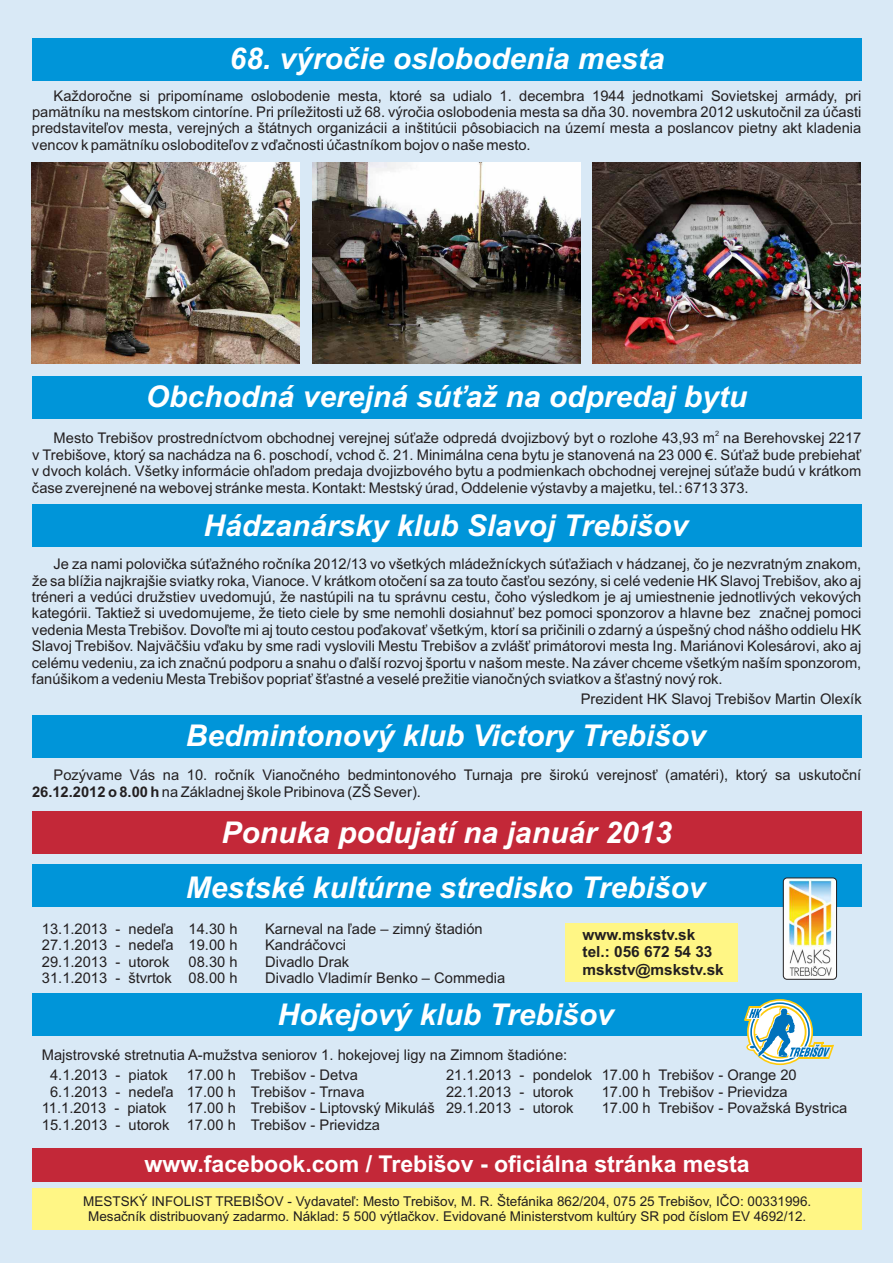
<style>
.page{position:relative;width:893px;height:1263px;background:#d9e9f6}
.page>*{position:absolute;margin:0;border:0;box-sizing:border-box;transform-origin:0 0}
.t1{font:italic 700 30px "Arial";color:#fff}
.t2{font:700 23.1px "Arial";color:#fff}
.t3{font:700 15.3px/17.1px "Arial";color:#231f20}
.t4{font:14.7px/16.4px "Arial";color:#231f20;text-align:justify}
.t5{font:13.5px/15.1px "Arial";color:#231f20;text-align:center}
.t6{font:7.35px "Arial";color:#231f20}
.s1{font-weight:700}
</style>
<div class="page">
<div style="left:32px;top:38px;width:829px;height:43px;background:#0095d9"></div>
<div style="left:32px;top:376px;width:829px;height:43px;background:#0095d9"></div>
<img style="left:312px;top:163px;width:268px;height:201px">
<img style="left:31px;top:163px;width:268px;height:201px">
<img style="left:593px;top:163px;width:268px;height:201px">
<div style="left:32px;top:811px;width:829px;height:42px;background:#c32838"></div>
<div style="left:32px;top:1148px;width:829px;height:33px;background:#c32838"></div>
<div style="left:32px;top:1188px;width:829px;height:41px;background:#fff685"></div>
<div style="left:32px;top:865px;width:829px;height:42px;background:#0095d9"></div>
<div style="left:566px;top:923px;width:172px;height:58px;background:#fff685"></div>
<img style="left:783px;top:878px;width:53px;height:101px;border-radius:4px">
<div style="left:783px;top:878px;width:54px;height:101px;border:1px solid #231f20;border-radius:4px"></div>
<div style="left:32px;top:994px;width:829px;height:42px;background:#0095d9"></div>
<div style="left:32px;top:504px;width:829px;height:43px;background:#0095d9"></div>
<svg style="left:747px;top:999px;width:66px;height:66px"></svg>
<svg style="left:750px;top:1002px;width:60px;height:60px"></svg>
<svg style="left:744px;top:1006px;width:90px;height:53px"></svg>
<div style="left:32px;top:715px;width:829px;height:43px;background:#0095d9"></div>
<h1 class="t1" style="left:229px;top:47px;width:437px">68. výročie oslobodenia mesta</h1>
<p class="t4" style="left:32px;top:89px;width:831px;text-indent:22px">Každoročne si pripomíname oslobodenie mesta, ktoré sa udialo 1. decembra 1944 jednotkami Sovietskej armády, pri pamätníku na mestskom cintoríne. Pri príležitosti už 68. výročia oslobodenia mesta sa dňa 30. novembra 2012 uskutočnil za účasti predstaviteľov mesta, verejných a štátnych organizácii a inštitúcii pôsobiacich na území mesta a poslancov pietny akt kladenia vencov k pamätníku osloboditeľov z vďačnosti účastníkom bojov o naše mesto.</p>
<h1 class="t1" style="left:146px;top:385px;width:603px">Obchodná verejná súťaž na odpredaj bytu</h1>
<p class="t6" style="left:715px;top:431px;width:6px">2</p>
<p class="t4" style="left:32px;top:431px;width:831px;text-indent:22px">Mesto Trebišov prostredníctvom obchodnej verejnej súťaže odpredá dvojizbový byt o rozlohe 43,93 m na Berehovskej 2217 v Trebišove, ktorý sa nachádza na 6. poschodí, vchod č. 21. Minimálna cena bytu je stanovená na 23 000 €. Súťaž bude prebiehať v dvoch kolách. Všetky informácie ohľadom predaja dvojizbového bytu a podmienkach obchodnej verejnej súťaže budú v krátkom čase zverejnené na webovej stránke mesta. Kontakt: Mestský úrad, Oddelenie výstavby a majetku, tel.: 6713 373.</p>
<h1 class="t1" style="left:203px;top:514px;width:486px">Hádzanársky klub Slavoj Trebišov</h1>
<p class="t4" style="left:32px;top:557px;width:831px;text-indent:22px">Je za nami polovička súťažného ročníka 2012/13 vo všetkých mládežníckych súťažiach v hádzanej, čo je nezvratným znakom, že sa blížia najkrajšie sviatky roka, Vianoce. V krátkom otočení sa za touto časťou sezóny, si celé vedenie HK Slavoj Trebišov, ako aj tréneri a vedúci družstiev uvedomujú, že nastúpili na tu správnu cestu, čoho výsledkom je aj umiestnenie jednotlivých vekových kategórii. Taktiež si uvedomujeme, že tieto ciele by sme nemohli dosiahnuť bez pomoci sponzorov a hlavne bez značnej pomoci vedenia Mesta Trebišov. Dovoľte mi aj touto cestou poďakovať všetkým, ktorí sa pričinili o zdarný a úspešný chod nášho oddielu HK Slavoj Trebišov. Najväčšiu vďaku by sme radi vyslovili Mestu Trebišov a zvlášť primátorovi mesta Ing. Mariánovi Kolesárovi, ako aj celému vedeniu, za ich značnú podporu a snahu o ďalší rozvoj športu v našom meste. Na záver chceme všetkým naším sponzorom, fanúšikom a vedeniu Mesta Trebišov popriať šťastné a veselé prežitie vianočných sviatkov a šťastný nový rok.</p>
<p class="t4" style="left:581px;top:692px;width:283px">Prezident HK Slavoj Trebišov Martin Olexík</p>
<h1 class="t1" style="left:186px;top:724px;width:522px">Bedmintonový klub Victory Trebišov</h1>
<p class="t4" style="left:32px;top:768px;width:831px;text-indent:22px">Pozývame Vás na 10. ročník Vianočného bedmintonového Turnaja pre širokú verejnosť (amatéri), ktorý sa uskutoční<br><span class="s1">26.12.2012 o 8.00 h</span> na Základnej škole Pribinova (ZŠ Sever).</p>
<h1 class="t1" style="left:222px;top:821px;width:452px">Ponuka podujatí na január 2013</h1>
<h1 class="t1" style="left:186px;top:876px;width:521px">Mestské kultúrne stredisko Trebišov</h1>
<p class="t3" style="left:583px;top:928px;width:143px">www.mskstv.sk tel.: 056 672 54 33 mskstv@mskstv.sk</p>
<h1 class="t1" style="left:278px;top:1003px;width:338px">Hokejový klub Trebišov</h1>
<p class="t4" style="left:42px;top:922px;width:197px">13.1.2013 - nedeľa 14.30 h</p>
<p class="t4" style="left:265px;top:922px;width:219px">Karneval na ľade – zimný štadión</p>
<p class="t4" style="left:42px;top:938px;width:197px">27.1.2013 - nedeľa 19.00 h</p>
<p class="t4" style="left:265px;top:938px;width:82px">Kandráčovci</p>
<p class="t4" style="left:42px;top:955px;width:129px">29.1.2013 - utorok</p>
<p class="t4" style="left:189px;top:955px;width:51px">08.30 h</p>
<p class="t4" style="left:265px;top:955px;width:86px">Divadlo Drak</p>
<p class="t4" style="left:42px;top:971px;width:197px">31.1.2013 - štvrtok 08.00 h</p>
<p class="t4" style="left:265px;top:971px;width:242px">Divadlo Vladimír Benko – Commedia</p>
<p class="t4" style="left:50px;top:1046px;width:519px;line-height:20.5px;text-indent:-8px">Majstrovské stretnutia A-mužstva seniorov 1. hokejovej ligy na Zimnom štadióne:<br>4.1.2013</p>
<p class="t4" style="left:115px;top:1068px;width:6px">-</p>
<p class="t4" style="left:187px;top:1068px;width:51px">17.00 h 17.00 h 17.00 h 17.00 h</p>
<p class="t4" style="left:446px;top:1068px;width:67px">21.1.2013</p>
<p class="t4" style="left:533px;top:1068px;width:61px">pondelok</p>
<p class="t4" style="left:658px;top:1068px;width:140px">Trebišov - Orange 20</p>
<p class="t4" style="left:129px;top:1068px;width:41px">piatok</p>
<p class="t4" style="left:251px;top:1068px;width:109px">Trebišov - Detva</p>
<p class="t4" style="left:50px;top:1085px;width:125px">6.1.2013 - nedeľa</p>
<p class="t4" style="left:251px;top:1085px;width:115px">Trebišov - Trnava</p>
<p class="t4" style="left:42px;top:1101px;width:126px">11.1.2013 - piatok</p>
<p class="t4" style="left:251px;top:1101px;width:186px">Trebišov - Liptovský Mikuláš</p>
<p class="t4" style="left:42px;top:1117px;width:129px">15.1.2013 - utorok</p>
<p class="t4" style="left:251px;top:1117px;width:131px">Trebišov - Prievidza</p>
<p class="t4" style="left:520px;top:1068px;width:6px">-</p>
<p class="t4" style="left:602px;top:1068px;width:51px">17.00 h 17.00 h 17.00 h</p>
<p class="t4" style="left:446px;top:1085px;width:129px">22.1.2013 - utorok</p>
<p class="t4" style="left:658px;top:1085px;width:131px">Trebišov - Prievidza</p>
<p class="t4" style="left:446px;top:1101px;width:129px">29.1.2013 - utorok</p>
<p class="t4" style="left:658px;top:1101px;width:190px">Trebišov - Považská Bystrica</p>
<h2 class="t2" style="left:144px;top:1155px;width:607px">www.facebook.com / Trebišov - oficiálna stránka mesta</h2>
<p class="t5" style="left:83px;top:1195px;width:730px">MESTSKÝ INFOLIST TREBIŠOV - Vydavateľ: Mesto Trebišov, M. R. Štefánika 862/204, 075 25 Trebišov, IČO: 00331996.<br>Mesačník distribuovaný zadarmo. Náklad: 5 500 výtlačkov. Evidované Ministerstvom kultúry SR pod číslom EV 4692/12.</p>
</div>
